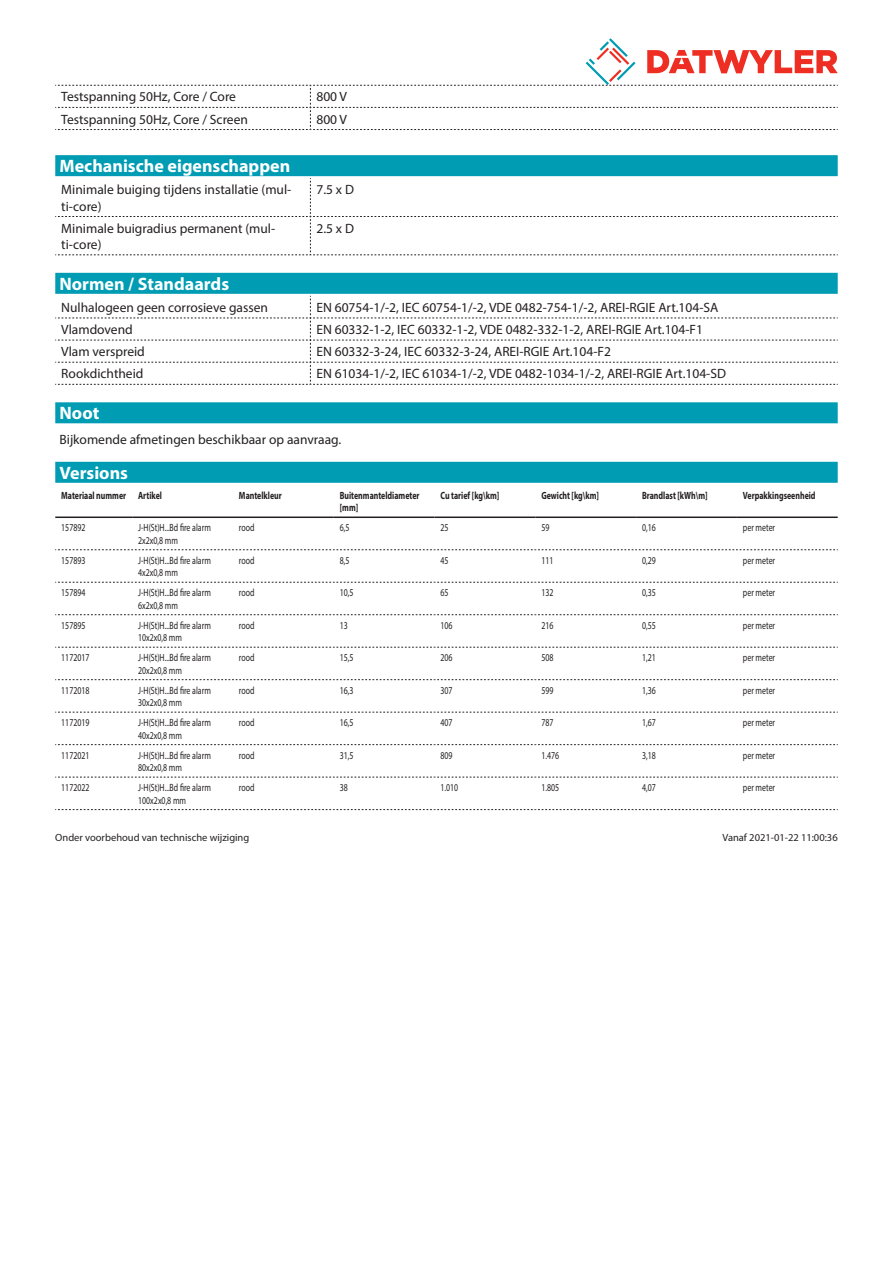
<style>
.page{position:relative;width:893px;height:1263px;background:#fff}
.page>*{position:absolute;margin:0;border:0;box-sizing:border-box;transform-origin:0 0}
.Standard_Head_Proper{font:700 18px "Myriad Pro";color:#fff}
.myriad_light_propert{font:13.5px/16.2px "Myriad Pro";color:#231f20}
.Standard_text{font:13.5px "Myriad Pro";color:#231f20}
.myriadlight{font:10.5px/12.6px "Myriad Pro";color:#231f20;scale:.75 1}
.myriadbold{font:700 10.5px/12.6px "Myriad Pro";color:#231f20;scale:.75 1}
.Footnote{font:10.5px "Myriad Pro";color:#231f20}
</style>
<div class="page">
<div style="left:55px;top:273px;width:783px;height:21px;background:#009cb3"></div>
<svg style="left:55px;top:296px;width:783px;height:89px"></svg>
<div style="left:55px;top:402px;width:783px;height:21px;background:#009cb3"></div>
<div style="left:55px;top:155px;width:783px;height:21px;background:#009cb3"></div>
<svg style="left:55px;top:178px;width:783px;height:78px"></svg>
<div style="left:55px;top:462px;width:783px;height:21px;background:#009cb3"></div>
<hr style="left:55px;top:516px;width:77px;height:2px;background:#231f20">
<hr style="left:132px;top:516px;width:101px;height:2px;background:#231f20">
<hr style="left:233px;top:516px;width:101px;height:2px;background:#231f20">
<hr style="left:334px;top:516px;width:101px;height:2px;background:#231f20">
<hr style="left:435px;top:516px;width:100px;height:2px;background:#231f20">
<hr style="left:535px;top:516px;width:101px;height:2px;background:#231f20">
<hr style="left:636px;top:516px;width:101px;height:2px;background:#231f20">
<hr style="left:737px;top:516px;width:101px;height:2px;background:#231f20">
<svg style="left:55px;top:549px;width:783px;height:1px"></svg>
<svg style="left:55px;top:582px;width:783px;height:1px"></svg>
<svg style="left:55px;top:614px;width:783px;height:1px"></svg>
<svg style="left:55px;top:647px;width:783px;height:1px"></svg>
<svg style="left:55px;top:679px;width:783px;height:1px"></svg>
<svg style="left:55px;top:712px;width:783px;height:1px"></svg>
<svg style="left:55px;top:744px;width:783px;height:1px"></svg>
<svg style="left:55px;top:777px;width:783px;height:1px"></svg>
<svg style="left:55px;top:809px;width:783px;height:1px"></svg>
<svg style="left:55px;top:38px;width:783px;height:92px"></svg>
<p class="myriad_light_propert" style="left:61px;top:89px;width:176px">Testspanning 50Hz, Core / Core</p>
<p class="myriad_light_propert" style="left:316px;top:89px;width:32px">800 V</p>
<p class="myriad_light_propert" style="left:61px;top:111px;width:188px">Testspanning 50Hz, Core / Screen</p>
<p class="myriad_light_propert" style="left:316px;top:111px;width:32px">800 V</p>
<p class="Standard_Head_Proper" style="left:60px;top:154px;width:232px">Mechanische eigenschappen</p>
<p class="myriad_light_propert" style="left:61px;top:181px;width:232px">Minimale buiging tijdens installatie (mul&shy;ti-core)</p>
<p class="myriad_light_propert" style="left:316px;top:181px;width:39px">7.5 x D</p>
<p class="myriad_light_propert" style="left:61px;top:220px;width:215px">Minimale buigradius permanent (mul&shy;ti-core)</p>
<p class="myriad_light_propert" style="left:316px;top:220px;width:39px">2.5 x D</p>
<p class="Standard_Head_Proper" style="left:60px;top:272px;width:171px">Normen / Standaards</p>
<p class="myriad_light_propert" style="left:61px;top:299px;width:208px">Nulhalogeen geen corrosieve gassen</p>
<p class="myriad_light_propert" style="left:316px;top:299px;width:403px">EN 60754-1/-2, IEC 60754-1/-2, VDE 0482-754-1/-2, AREI-RGIE Art.104-SA</p>
<p class="myriad_light_propert" style="left:61px;top:321px;width:73px">Vlamdovend</p>
<p class="myriad_light_propert" style="left:316px;top:321px;width:388px">EN 60332-1-2, IEC 60332-1-2, VDE 0482-332-1-2, AREI-RGIE Art.104-F1</p>
<p class="myriad_light_propert" style="left:61px;top:343px;width:85px">Vlam verspreid</p>
<p class="myriad_light_propert" style="left:316px;top:343px;width:296px">EN 60332-3-24, IEC 60332-3-24, AREI-RGIE Art.104-F2</p>
<p class="myriad_light_propert" style="left:61px;top:365px;width:84px">Rookdichtheid</p>
<p class="myriad_light_propert" style="left:316px;top:365px;width:411px">EN 61034-1/-2, IEC 61034-1/-2, VDE 0482-1034-1/-2, AREI-RGIE Art.104-SD</p>
<p class="Standard_Head_Proper" style="left:60px;top:401px;width:41px">Noot</p>
<p class="Standard_text" style="left:60px;top:431px;width:283px">Bijkomende afmetingen beschikbaar op aanvraag.</p>
<p class="Standard_Head_Proper" style="left:60px;top:461px;width:70px">Versions</p>
<p class="myriadbold" style="left:61px;top:488px;width:88px">Materiaal nummer</p>
<p class="myriadbold" style="left:138px;top:488px;width:33px">Artikel</p>
<p class="myriadbold" style="left:239px;top:488px;width:59px">Mantelkleur</p>
<p class="myriadbold" style="left:340px;top:488px;width:108px">Buitenmanteldiameter [mm]</p>
<p class="myriadbold" style="left:441px;top:488px;width:80px">Cu tarief [kg\km]</p>
<p class="myriadbold" style="left:541px;top:488px;width:78px">Gewicht [kg\km]</p>
<p class="myriadbold" style="left:642px;top:488px;width:89px">Brandlast [kWh\m]</p>
<p class="myriadbold" style="left:743px;top:488px;width:98px">Verpakkingseenheid</p>
<p class="myriadlight" style="left:61px;top:521px;width:34px">157892</p>
<p class="myriadlight" style="left:138px;top:521px;width:98px">J-H(St)H...Bd fire alarm<br>2x2x0,8 mm</p>
<p class="myriadlight" style="left:239px;top:521px;width:22px">rood</p>
<p class="myriadlight" style="left:340px;top:521px;width:14px">6,5</p>
<p class="myriadlight" style="left:441px;top:521px;width:12px">25</p>
<p class="myriadlight" style="left:541px;top:521px;width:12px">59</p>
<p class="myriadlight" style="left:642px;top:521px;width:20px">0,16</p>
<p class="myriadlight" style="left:743px;top:521px;width:45px">per meter</p>
<p class="myriadlight" style="left:61px;top:554px;width:34px">157893</p>
<p class="myriadlight" style="left:138px;top:554px;width:98px">J-H(St)H...Bd fire alarm<br>4x2x0,8 mm</p>
<p class="myriadlight" style="left:239px;top:554px;width:22px">rood</p>
<p class="myriadlight" style="left:340px;top:554px;width:14px">8,5</p>
<p class="myriadlight" style="left:441px;top:554px;width:12px">45</p>
<p class="myriadlight" style="left:541px;top:554px;width:18px">111</p>
<p class="myriadlight" style="left:642px;top:554px;width:20px">0,29</p>
<p class="myriadlight" style="left:743px;top:554px;width:45px">per meter</p>
<p class="myriadlight" style="left:61px;top:586px;width:34px">157894</p>
<p class="myriadlight" style="left:138px;top:586px;width:98px">J-H(St)H...Bd fire alarm<br>6x2x0,8 mm</p>
<p class="myriadlight" style="left:239px;top:586px;width:22px">rood</p>
<p class="myriadlight" style="left:340px;top:586px;width:20px">10,5</p>
<p class="myriadlight" style="left:441px;top:586px;width:12px">65</p>
<p class="myriadlight" style="left:541px;top:586px;width:18px">132</p>
<p class="myriadlight" style="left:642px;top:586px;width:20px">0,35</p>
<p class="myriadlight" style="left:743px;top:586px;width:45px">per meter</p>
<p class="myriadlight" style="left:61px;top:619px;width:34px">157895</p>
<p class="myriadlight" style="left:138px;top:619px;width:98px">J-H(St)H...Bd fire alarm<br>10x2x0,8 mm</p>
<p class="myriadlight" style="left:239px;top:619px;width:22px">rood</p>
<p class="myriadlight" style="left:340px;top:619px;width:12px">13</p>
<p class="myriadlight" style="left:441px;top:619px;width:18px">106</p>
<p class="myriadlight" style="left:541px;top:619px;width:18px">216</p>
<p class="myriadlight" style="left:642px;top:619px;width:20px">0,55</p>
<p class="myriadlight" style="left:743px;top:619px;width:45px">per meter</p>
<p class="myriadlight" style="left:61px;top:651px;width:39px">1172017</p>
<p class="myriadlight" style="left:138px;top:651px;width:98px">J-H(St)H...Bd fire alarm<br>20x2x0,8 mm</p>
<p class="myriadlight" style="left:239px;top:651px;width:22px">rood</p>
<p class="myriadlight" style="left:340px;top:651px;width:20px">15,5</p>
<p class="myriadlight" style="left:441px;top:651px;width:18px">206</p>
<p class="myriadlight" style="left:541px;top:651px;width:18px">508</p>
<p class="myriadlight" style="left:642px;top:651px;width:20px">1,21</p>
<p class="myriadlight" style="left:743px;top:651px;width:45px">per meter</p>
<p class="myriadlight" style="left:61px;top:683px;width:39px">1172018</p>
<p class="myriadlight" style="left:138px;top:683px;width:98px">J-H(St)H...Bd fire alarm<br>30x2x0,8 mm</p>
<p class="myriadlight" style="left:239px;top:683px;width:22px">rood</p>
<p class="myriadlight" style="left:340px;top:683px;width:20px">16,3</p>
<p class="myriadlight" style="left:441px;top:683px;width:18px">307</p>
<p class="myriadlight" style="left:541px;top:683px;width:18px">599</p>
<p class="myriadlight" style="left:642px;top:683px;width:20px">1,36</p>
<p class="myriadlight" style="left:743px;top:683px;width:45px">per meter</p>
<p class="myriadlight" style="left:61px;top:716px;width:39px">1172019</p>
<p class="myriadlight" style="left:138px;top:716px;width:98px">J-H(St)H...Bd fire alarm<br>40x2x0,8 mm</p>
<p class="myriadlight" style="left:239px;top:716px;width:22px">rood</p>
<p class="myriadlight" style="left:340px;top:716px;width:20px">16,5</p>
<p class="myriadlight" style="left:441px;top:716px;width:18px">407</p>
<p class="myriadlight" style="left:541px;top:716px;width:18px">787</p>
<p class="myriadlight" style="left:642px;top:716px;width:20px">1,67</p>
<p class="myriadlight" style="left:743px;top:716px;width:45px">per meter</p>
<p class="myriadlight" style="left:61px;top:748px;width:39px">1172021</p>
<p class="myriadlight" style="left:138px;top:748px;width:98px">J-H(St)H...Bd fire alarm<br>80x2x0,8 mm</p>
<p class="myriadlight" style="left:239px;top:748px;width:22px">rood</p>
<p class="myriadlight" style="left:340px;top:748px;width:20px">31,5</p>
<p class="myriadlight" style="left:441px;top:748px;width:18px">809</p>
<p class="myriadlight" style="left:541px;top:748px;width:25px">1.476</p>
<p class="myriadlight" style="left:642px;top:748px;width:20px">3,18</p>
<p class="myriadlight" style="left:743px;top:748px;width:45px">per meter</p>
<p class="myriadlight" style="left:61px;top:781px;width:39px">1172022</p>
<p class="myriadlight" style="left:138px;top:781px;width:98px">J-H(St)H...Bd fire alarm<br>100x2x0,8 mm</p>
<p class="myriadlight" style="left:239px;top:781px;width:22px">rood</p>
<p class="myriadlight" style="left:340px;top:781px;width:12px">38</p>
<p class="myriadlight" style="left:441px;top:781px;width:25px">1.010</p>
<p class="myriadlight" style="left:541px;top:781px;width:25px">1.805</p>
<p class="myriadlight" style="left:642px;top:781px;width:20px">4,07</p>
<p class="myriadlight" style="left:743px;top:781px;width:45px">per meter</p>
<p class="Footnote" style="left:55px;top:831px;width:196px">Onder voorbehoud van technische wijziging</p>
<p class="Footnote" style="left:722px;top:831px;width:117px">Vanaf 2021-01-22 11:00:36</p>
</div>
